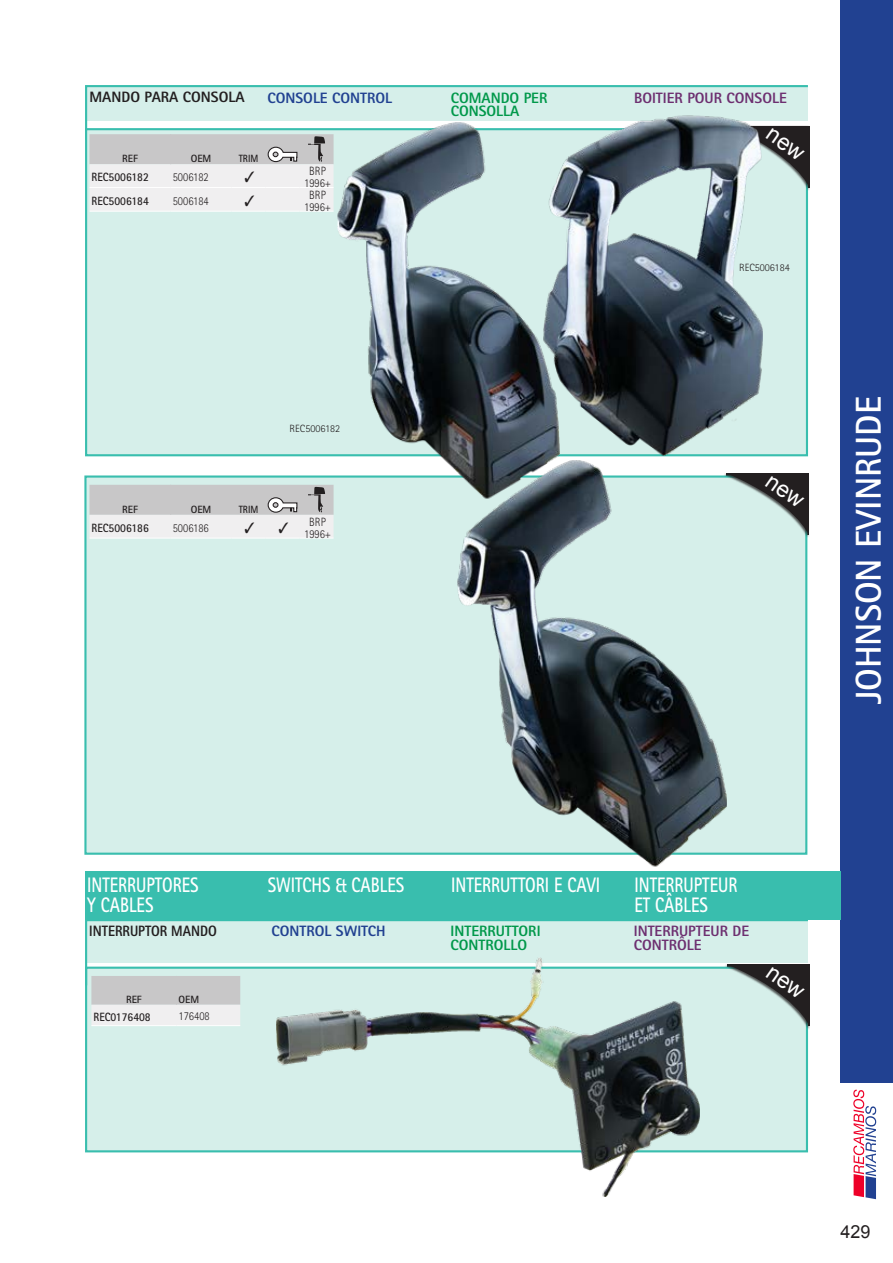
<style>
.page{position:relative;width:893px;height:1263px;background:#fff}
.page>*{position:absolute;margin:0;border:0;box-sizing:border-box;transform-origin:0 0}
.t1{font:700 36px "Rotis Sans Serif";color:#fff}
.t2{font:700 21px/19.5px "Rotis Sans Serif";color:#fff;scale:.8 1}
.t3{font:18px "Arial";color:#231f20}
.t4{font:800 15px/13.5px "Rotis Sans Serif";color:#6d2f70}
.t5{font:800 15px/13.5px "Rotis Sans Serif";color:#00984a}
.t6{font:800 15px "Rotis Sans Serif";color:#214191}
.t7{font:800 15px "Rotis Sans Serif";color:#231f20}
.t8{font:800 15px "Rotis Sans Serif";color:#231f20;scale:.9 1}
.t9{font:300 12px/12px "Rotis Sans Serif";color:#231f20;text-align:center;scale:.9 1}
.t10{font:700 12px "Rotis Sans Serif";color:#231f20;scale:.9 1}
.t11{font:300 10.5px "Rotis Sans Serif";color:#231f20}
.t12{font:700 10.5px "Rotis Sans Serif";color:#231f20}
.t13{font:700 10.5px "Rotis Sans Serif";color:#231f20;scale:.9 1}
</style>
<div class="page">
<div style="left:840px;top:0;width:53px;height:1082px;background:#214191"></div>
<svg style="left:853px;top:1089px;width:23px;height:110px"></svg>
<div style="left:85px;top:128px;width:723px;height:328px;background:#d6efea;border:2px solid #39beae"></div>
<div style="left:84px;top:475px;width:723px;height:380px;background:#d6efea;border:2px solid #39beae"></div>
<div style="left:723px;top:473px;width:86px;height:66px;background:#d6efea"></div>
<hr style="left:89px;top:211px;width:82px;height:1px;background:#fff">
<hr style="left:171px;top:211px;width:60px;height:1px;background:#fff">
<hr style="left:231px;top:211px;width:35px;height:1px;background:#fff">
<hr style="left:266px;top:211px;width:34px;height:1px;background:#fff">
<hr style="left:300px;top:211px;width:34px;height:1px;background:#fff">
<hr style="left:89px;top:538px;width:82px;height:1px;background:#fff">
<hr style="left:171px;top:538px;width:60px;height:1px;background:#fff">
<hr style="left:231px;top:538px;width:35px;height:1px;background:#fff">
<hr style="left:266px;top:538px;width:34px;height:1px;background:#fff">
<hr style="left:300px;top:538px;width:34px;height:1px;background:#fff">
<div style="left:85px;top:966px;width:723px;height:186px;background:#d6efea;border:2px solid #39beae"></div>
<div style="left:724px;top:964px;width:86px;height:66px;background:#d6efea"></div>
<svg style="left:91px;top:987px;width:149px;height:38px;background:#dddcdd"></svg>
<hr style="left:91px;top:1025px;width:85px;height:1px;background:#fff">
<hr style="left:176px;top:1025px;width:64px;height:1px;background:#fff">
<svg style="left:85px;top:920px;width:725px;height:67px;background:#cfebe6"></svg>
<div style="left:85px;top:871px;width:755px;height:49px;background:#39beae"></div>
<img style="left:337px;top:211px;width:204px;height:267px">
<img style="left:541px;top:211px;width:222px;height:248px">
<img style="left:456px;top:459px;width:270px;height:408px">
<img style="left:276px;top:958px;width:424px;height:239px">
<svg style="left:727px;top:473px;width:82px;height:62px"></svg>
<svg style="left:85px;top:85px;width:725px;height:126px"></svg>
<svg style="left:89px;top:485px;width:245px;height:53px;background:#d7d6d7"></svg>
<svg style="left:727px;top:964px;width:82px;height:62px"></svg>
<p class="t7" style="left:89px;top:88px;width:157px">MANDO PARA CONSOLA</p>
<p class="t6" style="left:267px;top:88px;width:126px">CONSOLE CONTROL</p>
<p class="t5" style="left:451px;top:91px;width:98px">COMANDO PER<br>CONSOLLA</p>
<p class="t4" style="left:634px;top:91px;width:154px">BOITIER POUR CONSOLE</p>
<p class="t12" style="left:122px;top:152px;width:17px">REF</p>
<p class="t12" style="left:191px;top:152px;width:22px">OEM</p>
<p class="t13" style="left:239px;top:152px;width:23px">TRIM</p>
<p class="t10" style="left:92px;top:170px;width:65px">REC5006182</p>
<p class="t9" style="left:173px;top:171px;width:41px">5006182</p>
<p class="t9" style="left:304px;top:165px;width:31px">BRP<br>1996+</p>
<p class="t10" style="left:92px;top:193px;width:65px">REC5006184</p>
<p class="t9" style="left:173px;top:195px;width:41px">5006184</p>
<p class="t9" style="left:304px;top:189px;width:31px">BRP<br>1996+</p>
<p class="t11" style="left:290px;top:423px;width:52px">REC5006182</p>
<p class="t12" style="left:122px;top:502px;width:17px">REF</p>
<p class="t12" style="left:191px;top:502px;width:22px">OEM</p>
<p class="t13" style="left:239px;top:502px;width:23px">TRIM</p>
<p class="t10" style="left:92px;top:520px;width:65px">REC5006186</p>
<p class="t9" style="left:173px;top:522px;width:41px">5006186</p>
<p class="t9" style="left:304px;top:516px;width:31px">BRP<br>1996+</p>
<p class="t11" style="left:739px;top:262px;width:52px">REC5006184</p>
<h1 class="t1" style="left:846px;top:704px;width:310px;rotate:-90deg">JOHNSON EVINRUDE</h1>
<p class="t2" style="left:87px;top:875px;width:141px">INTERRUPTORES<br>Y CABLES</p>
<p class="t2" style="left:268px;top:875px;width:172px">SWITCHS &amp; CABLES</p>
<p class="t2" style="left:451px;top:875px;width:188px">INTERRUTTORI E CAVI</p>
<p class="t2" style="left:634px;top:875px;width:130px">INTERRUPTEUR<br>ET CÂBLES</p>
<p class="t8" style="left:89px;top:921px;width:143px">INTERRUPTOR MANDO</p>
<p class="t6" style="left:271px;top:922px;width:116px">CONTROL SWITCH</p>
<p class="t5" style="left:450px;top:924px;width:92px">INTERRUTTORI<br>CONTROLLO</p>
<p class="t4" style="left:634px;top:924px;width:117px">INTERRUPTEUR DE<br>CONTRÔLE</p>
<p class="t12" style="left:126px;top:992px;width:17px">REF</p>
<p class="t12" style="left:179px;top:992px;width:22px">OEM</p>
<p class="t10" style="left:94px;top:1009px;width:65px">REC0176408</p>
<p class="t9" style="left:179px;top:1010px;width:36px">176408</p>
<p class="t3" style="left:840px;top:1220px;width:32px">429</p>
</div>
